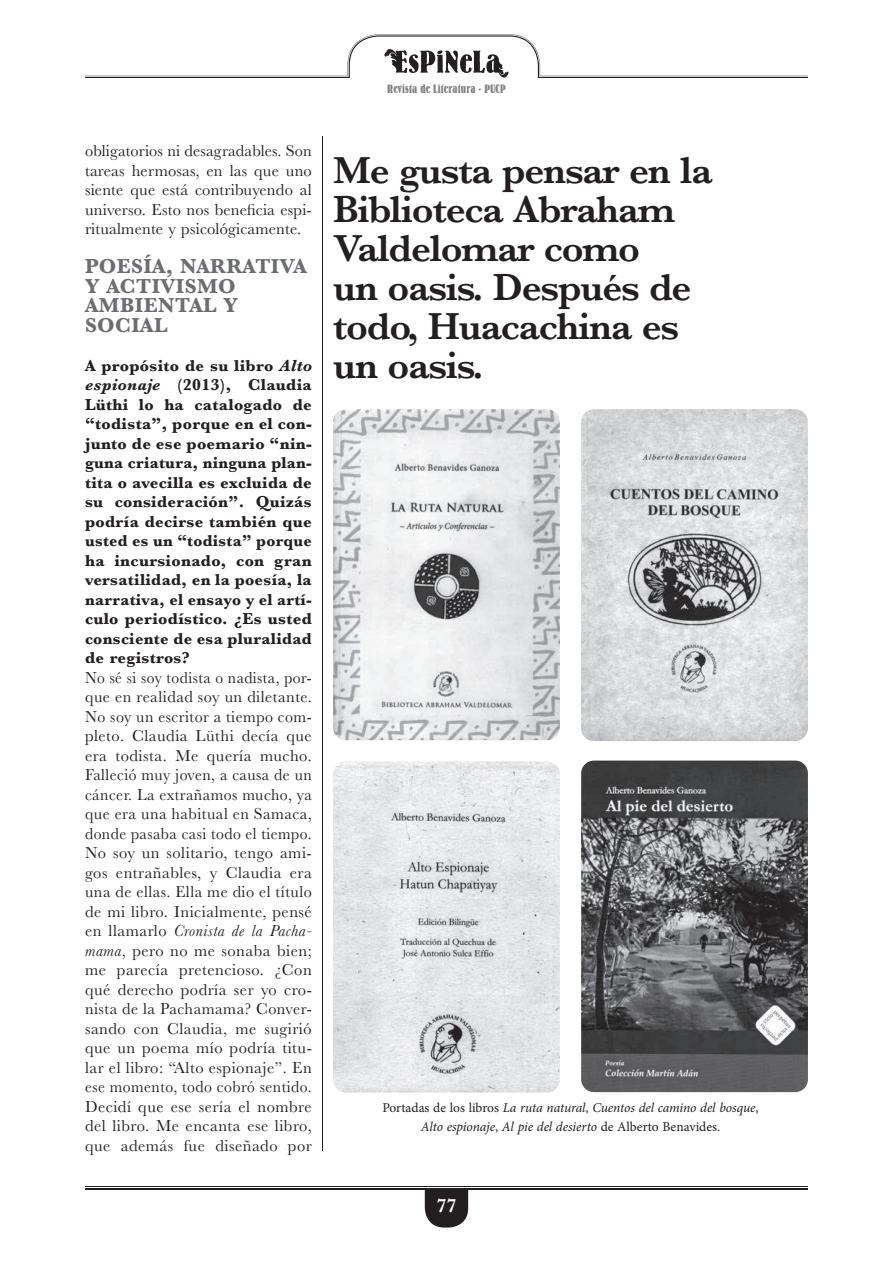
<style>
.page{position:relative;width:893px;height:1263px;background:#fff}
.page>*{position:absolute;margin:0;border:0;box-sizing:border-box;transform-origin:0 0}
.t1{font:600 39px/39px "Baskerville";letter-spacing:-.03em;color:#231f20}
.t2{font:700 21px/19.5px "Baskerville";letter-spacing:.02em;color:#6c6d70}
.t3{font:600 19.95px "Baskerville";color:#fff}
.t4{font:16.5px/19.5px "Baskerville";letter-spacing:.01em;color:#231f20;text-align:justify;scale:.94 1}
.t5{font:700 16.5px/19.5px "Baskerville";letter-spacing:.02em;color:#231f20;text-align:justify}
.t6{font:16.5px/19.5px "Baskerville";letter-spacing:.01em;color:#231f20;text-align:justify}
.t7{font:italic 13.5px/19.5px "Minion Pro";letter-spacing:-.01em;color:#231f20;text-align:center}
.t8{font:12px "Bernhard Bold Condensed BT";letter-spacing:.01em;color:#808285}
.s1{font-style:italic}
.s2{font-style:normal}
</style>
<div class="page">
<svg style="left:425px;top:1190px;width:43px;height:37px;background:#343132"></svg>
<hr style="left:85px;top:1187px;width:723px;height:1px;background:#231f20">
<hr style="left:85px;top:1188px;width:723px;height:2px;background:#231f20">
<svg style="left:85px;top:34px;width:723px;height:44px"></svg>
<hr style="left:322px;top:137px;width:1px;height:1014px;background:#231f20">
<img style="left:333px;top:761px;width:227px;height:331px">
<img style="left:581px;top:409px;width:227px;height:332px">
<img style="left:333px;top:409px;width:227px;height:331px">
<img style="left:581px;top:761px;width:227px;height:331px">
<p class="t6" style="left:85px;top:141px;width:228px">obligatorios ni desagradables. Son tareas hermosas, en las que uno siente que está contribuyendo al universo. Esto nos beneficia espi&shy;ritualmente y psicológicamente.</p>
<p class="t2" style="left:85px;top:257px;width:223px">POESÍA, NARRATIVA<br>Y ACTIVISMO<br>AMBIENTAL Y<br>SOCIAL</p>
<p class="t5" style="left:85px;top:356px;width:228px">A propósito de su libro <span class="s1">Alto espionaje</span> (2013), Claudia Lüthi lo ha catalogado de “todista”, porque en el con&shy;junto de ese poemario “nin&shy;guna criatura, ninguna plan&shy;tita o avecilla es excluida de su consideración”. Quizás podría decirse también que usted es un “todista” porque ha incursionado, con gran versatilidad, en la poesía, la narrativa, el ensayo y el artí&shy;culo periodístico. ¿Es usted consciente de esa pluralidad de registros?</p>
<p class="t4" style="left:85px;top:668px;width:243px">No sé si soy todista o nadista, por&shy;que en realidad soy un diletante.<br>No soy un escritor a tiempo com&shy;pleto. Claudia Lüthi decía que era todista. Me quería mucho.<br>Falleció muy joven, a causa de un cáncer. La extrañamos mucho, ya que era una habitual en Samaca, donde pasaba casi todo el tiempo.<br>No soy un solitario, tengo ami&shy;gos entrañables, y Claudia era una de ellas. Ella me dio el título de mi libro. Inicialmente, pensé en llamarlo <span class="s1">Cronista de la Pacha&shy;mama</span>, pero no me sonaba bien; me parecía pretencioso. ¿Con qué derecho podría ser yo cro&shy;nista de la Pachamama? Conver&shy;sando con Claudia, me sugirió que un poema mío podría titu&shy;lar el libro: “Alto espionaje”. En ese momento, todo cobró sentido.<br>Decidí que ese sería el nombre del libro. Me encanta ese libro, que además fue diseñado por</p>
<p class="t8" style="left:387px;top:81px;width:120px">Revista de Literatura - PUCP</p>
<h1 class="t1" style="left:333px;top:150px;width:381px">Me gusta pensar en la<br>Biblioteca Abraham<br>Valdelomar como<br>un oasis. Después de todo, Huacachina es un oasis.</h1>
<p class="t7" style="left:382px;top:1097px;width:378px"><span class="s2">Portadas de los libros</span> La ruta natural<span class="s2">,</span> Cuentos del camino del bosque<span class="s2">,<br></span>Alto espionaje<span class="s2">,</span> Al pie del desierto <span class="s2">de Alberto Benavides.</span></p>
<p class="t3" style="left:437px;top:1192px;width:21px">77</p>
</div>
